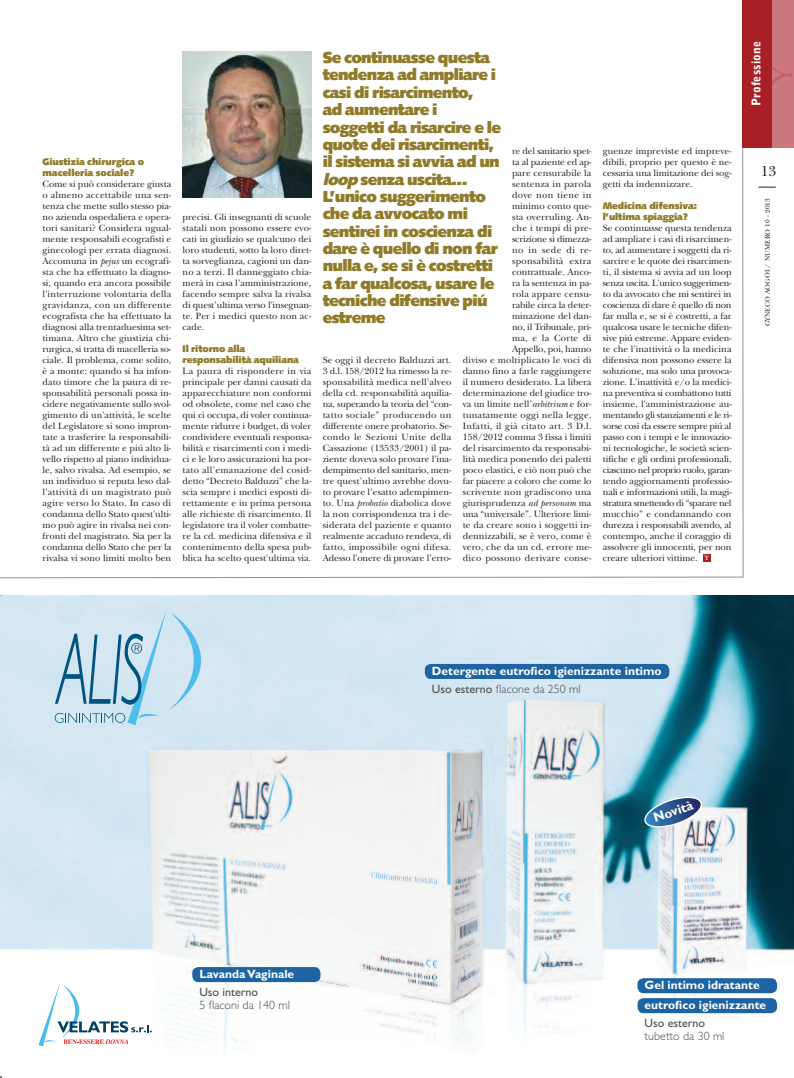
<style>
.page{position:relative;width:794px;height:1078px;background:#fff}
.page>*{position:absolute;margin:0;border:0;box-sizing:border-box;transform-origin:0 0}
.t1{font:500 28.7px "Palatino";color:#c36267}
.t2{font:900 15.8px/17.3px "Syntax";letter-spacing:-.04em;color:#8f7b29}
.t3{font:15px "New Baskerville";color:#272627}
.t4{font:13.2px "Anonymous 2";color:#fff}
.t5{font:12px "Gill Sans Bold+QKWWNL";color:#fff}
.t6{font:12px "Gill Sans Light+POLHQF";color:#4d4d4d}
.t7{font:12px "Gill Sans+TYVVOC";color:#4d4d4d}
.t8{font:900 12px "Bell Gothic";letter-spacing:.015em;color:#fff}
.t9{font:9.5px/11px "New Baskerville";color:#272627;text-align:justify}
.t10{font:900 9.5px/11px "Syntax";letter-spacing:-.01em;color:#8f7b29}
.t11{font:7px "New Baskerville";letter-spacing:.025em;color:#272627}
.s1{font-style:italic}
.s2{font-family:"Gill Sans+TYVVOC"}
</style>
<div class="page">
<svg style="left:758px;top:187px;width:17px;height:1px"></svg>
<hr style="left:0;top:0;width:1px;height:113px;background:#a91f26">
<svg style="left:0;top:147px;width:744px;height:431px"></svg>
<div style="left:703px;top:553px;width:7px;height:8px;background:#a91f26"></div>
<img style="left:183px;top:51px;width:128px;height:147px">
<div style="left:771px;top:0;width:23px;height:147px;background:#cb797d"></div>
<div style="left:743px;top:0;width:28px;height:147px;background:#a91f26"></div>
<img style="left:0;top:595px;width:794px;height:455px">
<svg style="left:55px;top:608px;width:146px;height:117px;background:#b9d7e8"></svg>
<svg style="left:38px;top:981px;width:114px;height:65px"></svg>
<div style="left:192px;top:966px;width:128px;height:15px;background:#1e63a2;border-radius:6px"></div>
<div style="left:637px;top:997px;width:140px;height:15px;background:#1e63a2;border-radius:6px"></div>
<div style="left:637px;top:977px;width:140px;height:15px;background:#1e63a2;border-radius:6px"></div>
<div style="left:425px;top:663px;width:244px;height:15px;background:#1e63a2;border-radius:6px"></div>
<svg style="left:643px;top:796px;width:60px;height:31px;background:#6187ab"></svg>
<p class="t10" style="left:43px;top:157px;width:103px">Giustizia chirurgica o macelleria sociale?</p>
<p class="t9" style="left:43px;top:180px;width:130px">Come si può considerare giusta o almeno accettabile una sen&shy;tenza che mette sullo stesso pia&shy;no azienda ospedaliera e opera&shy;tori sanitari? Considera ugual&shy;mente responsabili ecografisti e ginecologi per errata diagnosi.<br>Accomuna in <span class="s1">pejus</span> un ecografi&shy;sta che ha effettuato la diagno&shy;si, quando era ancora possibile l'interruzione volontaria della gravidanza, con un differente ecografista che ha effettuato la diagnosi alla trentaduesima set&shy;timana. Altro che giustizia chi&shy;rurgica, si tratta di macelleria so&shy;ciale. Il problema, come solito, è a monte: quando si ha infon&shy;dato timore che la paura di re&shy;sponsabilità personali possa in&shy;cidere negativamente sullo svol&shy;gimento di un'attività, le scelte del Legislatore si sono impron&shy;tate a trasferire la responsabili&shy;tà ad un differente e piú alto li&shy;vello rispetto al piano individua&shy;le, salvo rivalsa. Ad esempio, se un individuo si reputa leso dal&shy;l'attività di un magistrato può agire verso lo Stato. In caso di condanna dello Stato quest'ulti&shy;mo può agire in rivalsa nei con&shy;fronti del magistrato. Sia per la condanna dello Stato che per la rivalsa vi sono limiti molto ben</p>
<p class="t2" style="left:323px;top:50px;width:180px">Se continuasse questa tendenza ad ampliare i casi di risarcimento,<br>ad aumentare i soggetti da risarcire e le quote dei risarcimenti, il sistema si avvia ad un <span class="s1">loop</span>senza uscita…<br>L’unico suggerimento che da avvocato mi sentirei in coscienza di dare è quello di non far nulla e, se si è costretti a far qualcosa, usare le tecniche difensive piú estreme</p>
<p class="t9" style="left:463px;top:147px;width:130px;text-align:right">re del sanitario spet-<br>ta al paziente ed ap-<br>pare censurabile la<br>sentenza in parola<br>dove non tiene in<br>minimo conto que-<br>sta overruling. An-<br>che i tempi di pre-<br>scrizione si dimezza-<br>no in sede di re&shy;sponsabilità extra contrattuale. Anco-<br>ra la sentenza in pa-<br>rola appare censu-<br>rabile circa la deter-<br>minazione del dan-<br>no, il Tribunale, pri-<br>ma, e la Corte di<br>Appello, poi, hanno<br>diviso e moltiplicato le voci di danno fino a farle raggiungere il numero desiderato. La libera determinazione del giudice tro&shy;va un limite nell’<span class="s1">arbitrium</span> e for&shy;tunatamente oggi nella legge.<br>Infatti, il già citato art. 3 D.l.<br>158/2012 comma 3 fissa i limiti del risarcimento da responsabi&shy;lità medica ponendo dei paletti poco elastici, e ciò non può che far piacere a coloro che come lo scrivente non gradiscono una giurisprudenza <span class="s1">ad personam</span> ma una “universale”. Ulteriore limi&shy;te da creare sono i soggetti in&shy;dennizzabili, se è vero, come è vero, che da un cd. errore me&shy;dico possono derivare conse-</p>
<p class="t9" style="left:603px;top:147px;width:130px">guenze impreviste ed impreve&shy;dibili, proprio per questo è ne&shy;cessaria una limitazione dei sog&shy;getti da indennizzare.</p>
<p class="t10" style="left:603px;top:201px;width:96px">Medicina difensiva: l’ultima spiaggia?</p>
<p class="t9" style="left:603px;top:224px;width:130px">Se continuasse questa tendenza ad ampliare i casi di risarcimen&shy;to, ad aumentare i soggetti da ri&shy;sarcire e le quote dei risarcimen&shy;ti, il sistema si avvia ad un loop senza uscita. L'unico suggerimen&shy;to da avvocato che mi sentirei in coscienza di dare è quello di non far nulla e, se si è costretti, a far qualcosa usare le tecniche difen&shy;sive piú estreme. Appare eviden&shy;te che l'inattività o la medicina difensiva non possono essere la soluzione, ma solo una provoca&shy;zione. L’inattività e/o la medici&shy;na preventiva si combattono tutti insieme, l'amministrazione au&shy;mentando gli stanziamenti e le ri&shy;sorse così da essere sempre piú al passo con i tempi e le innovazio&shy;ni tecnologiche, le società scien&shy;tifiche e gli ordini professionali, ciascuno nel proprio ruolo, garan&shy;tendo aggiornamenti professio&shy;nali e informazioni utili, la magi&shy;stratura smettendo di “sparare nel mucchio” e condannando con durezza i responsabili avendo, al contempo, anche il coraggio di assolvere gli innocenti, per non creare ulteriori vittime. <sup>Y</sup></p>
<p class="t9" style="left:183px;top:213px;width:130px">precisi. Gli insegnanti di scuole statali non possono essere evo&shy;cati in giudizio se qualcuno dei loro studenti, sotto la loro diret&shy;ta sorveglianza, cagioni un dan&shy;no a terzi. Il danneggiato chia&shy;merà in casa l’amministrazione, facendo sempre salva la rivalsa di quest’ultima verso l'insegnan&shy;te. Per i medici questo non ac&shy;cade.</p>
<p class="t10" style="left:183px;top:344px;width:118px">Il ritorno alla responsabilità aquiliana</p>
<p class="t9" style="left:183px;top:367px;width:130px">La paura di rispondere in via principale per danni causati da apparecchiature non conformi od obsolete, come nel caso che qui ci occupa, di voler continua&shy;mente ridurre i budget, di voler condividere eventuali responsa&shy;bilità e risarcimenti con i medi&shy;ci e le loro assicurazioni ha por&shy;tato all’emanazione del cosid&shy;detto “Decreto Balduzzi” che la&shy;scia sempre i medici esposti di&shy;rettamente e in prima persona alle richieste di risarcimento. Il legislatore tra il voler combatte&shy;re la cd. medicina difensiva e il contenimento della spesa pub&shy;blica ha scelto quest'ultima via.</p>
<p class="t9" style="left:323px;top:356px;width:130px">Se oggi il decreto Balduzzi art.<br>3 d.l. 158/2012 ha rimesso la re&shy;sponsabilità medica nell'alveo della cd. responsabilità aquilia&shy;na, superando la teoria del “con&shy;tatto sociale” producendo un differente onere probatorio. Se&shy;condo le Sezioni Unite della Cassazione (13533/2001) il pa&shy;ziente doveva solo provare l'ina&shy;dempimento del sanitario, men&shy;tre quest’ultimo avrebbe dovu&shy;to provare l’esatto adempimen&shy;to. Una <span class="s1">probatio</span> diabolica dove la non corrispondenza tra i de&shy;siderata del paziente e quanto realmente accaduto rendeva, di fatto, impossibile ogni difesa.<br>Adesso l'onere di provare l’erro-</p>
<p class="t8" style="left:751px;top:106px;width:67px;rotate:-90deg">Professione</p>
<h1 class="t1" style="left:771px;top:84px;width:21px;rotate:-90deg">Y</h1>
<h3 class="t3" style="left:760px;top:166px;width:17px">13</h3>
<p class="t11" style="left:765px;top:326px;width:130px;rotate:-90deg">GYNECO AOGOI / NUMERO 10 - 2013</p>
<p class="t5" style="left:432px;top:666px;width:231px">Detergente eutrofico igienizzante intimo</p>
<p class="t6" style="left:432px;top:684px;width:150px"><span class="s2">Uso esterno</span> flacone da 250 ml</p>
<h3 class="t4" style="left:652px;top:813px;width:43px;rotate:-18deg">Novità</h3>
<p class="t5" style="left:199px;top:969px;width:96px">Lavanda Vaginale</p>
<p class="t7" style="left:199px;top:986px;width:60px">Uso interno</p>
<p class="t6" style="left:199px;top:999px;width:92px">5 flaconi da 140 ml</p>
<p class="t5" style="left:644px;top:980px;width:117px">Gel intimo idratante</p>
<p class="t5" style="left:644px;top:1000px;width:123px">eutrofico igienizzante</p>
<p class="t7" style="left:644px;top:1017px;width:62px">Uso esterno</p>
<p class="t6" style="left:644px;top:1030px;width:81px">tubetto da 30 ml</p>
</div>
